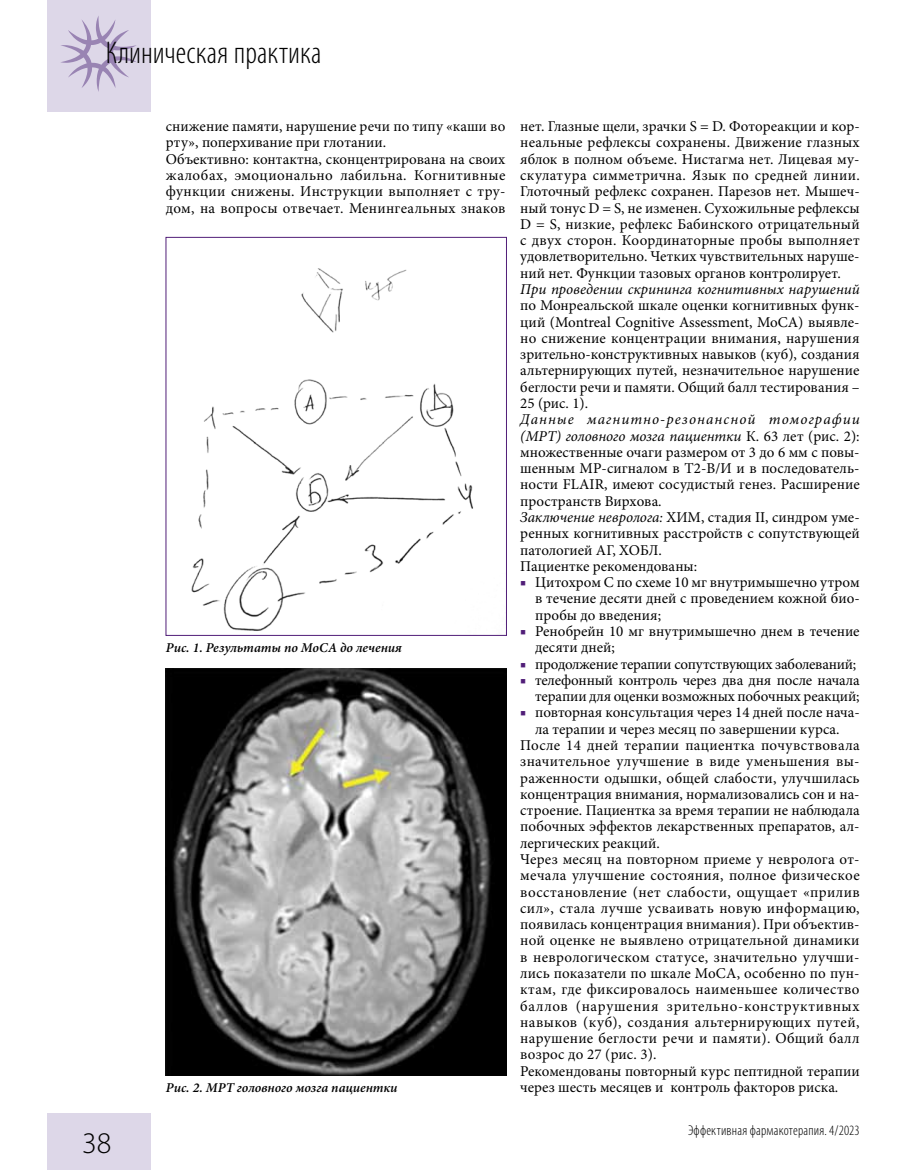
<style>
.page{position:relative;width:915px;height:1170px;background:#fff}
.page>*{position:absolute;margin:0;border:0;box-sizing:border-box;transform-origin:0 0}
.t1{font:300 condensed 31.5px "Myriad Pro";letter-spacing:.005em;color:#000}
.t2{font:300 30px "Myriad Pro";color:#000}
.t3{font:15px/16.4px "Minion Pro";letter-spacing:.01em;color:#000;text-align:justify}
.t4{font:15px/16.2px "Minion Pro";letter-spacing:-.01em;color:#000;text-align:right}
.t5{font:15px "Minion Pro";letter-spacing:-.02em;color:#000}
.t6{font:italic 15px "Minion Pro";color:#000}
.t7{font:15px "Minion Pro";letter-spacing:.045em;color:#000}
.t8{font:300 condensed 14.25px "Myriad Pro";letter-spacing:.015em;color:#000}
.t9{font:italic 600 13.5px "Minion Pro";letter-spacing:-.005em;color:#000}
.s1{font-style:italic}
.s2{color:#511e78}
</style>
<div class="page">
<div style="left:47px;top:1113px;width:103px;height:56px;background:#ddd7e8"></div>
<div style="left:47px;top:0;width:103px;height:111px;background:#ddd7e8"></div>
<svg style="left:61px;top:16px;width:75px;height:76px"></svg>
<img style="left:191px;top:268px;width:282px;height:363px">
<img style="left:166px;top:668px;width:340px;height:407px">
<h1 class="t1" style="left:106px;top:34px;width:217px">Клиническая практика</h1>
<h2 class="t2" style="left:82px;top:1126px;width:31px">38</h2>
<p class="t3" style="left:166px;top:118px;width:341px;text-align:left">снижение памяти, нарушение речи по типу «каши во рту», поперхивание при глотании.<br>Объективно: контактна, сконцентрирована на своих жалобах, эмоционально лабильна. Когнитивные функции снижены. Инструкции выполняет с тру&shy;дом, на вопросы отвечает. Менингеальных знаков</p>
<p class="t9" style="left:166px;top:638px;width:237px">Рис. 1. Результаты по МоСА до лечения</p>
<p class="t9" style="left:166px;top:1078px;width:233px">Рис. 2. МРТ головного мозга пациентки</p>
<p class="t3" style="left:520px;top:118px;width:341px">нет. Глазные щели, зрачки S = D. Фотореакции и кор&shy;неальные рефлексы сохранены. Движение глазных яблок в полном объеме. Нистагма нет. Лицевая му&shy;скулатура симметрична. Язык по средней линии.<br>Глоточный рефлекс сохранен. Парезов нет. Мышеч&shy;ный тонус D = S, не изменен. Сухожильные рефлексы D = S, низкие, рефлекс Бабинского отрицательный с двух сторон. Координаторные пробы выполняет удовлетворительно. Четких чувствительных наруше&shy;ний нет. Функции тазовых органов контролирует.</p>
<p class="t6" style="left:520px;top:279px;width:341px">При проведении скрининга когнитивных нарушений</p>
<p class="t3" style="left:520px;top:297px;width:341px">по Монреальской шкале оценки когнитивных функ&shy;ций (Montreal Cognitive Assessment, MoCA) выявле&shy;но снижение концентрации внимания, нарушения зрительно-конструктивных навыков (куб), создания альтернирующих путей, незначительное нарушение беглости речи и памяти. Общий балл тестирования – 25 (рис. 1).</p>
<p class="t3" style="left:520px;top:411px;width:341px;text-align:left"><span class="s1">Данные магнитно-резонансной томографии (МРТ) головного мозга пациентки</span> К. 63 лет (рис. 2): множественные очаги размером от 3 до 6 мм с повы&shy;шенным МР-сигналом в Т2-В/И и в последователь&shy;ности FLAIR, имеют сосудистый генез. Расширение пространств Вирхова.<br><span class="s1">Заключение невролога:</span> ХИМ, стадия II, синдром уме&shy;ренных когнитивных расстройств с сопутствующей патологией АГ, ХОБЛ.<br>Пациентке рекомендованы:</p>
<p class="t3" style="left:535px;top:574px;width:326px;text-indent:-15px"><span class="s2">■</span> Цитохром С по схеме 10 мг внутримышечно утром в течение десяти дней с проведением кожной био&shy;пробы до введения;</p>
<p class="t3" style="left:535px;top:623px;width:326px;text-indent:-15px"><span class="s2">■</span> Ренобрейн 10 мг внутримышечно днем в течение десяти дней;</p>
<p class="t5" style="left:520px;top:653px;width:337px"><span class="s2">■</span> продолжение терапии сопутствующих заболеваний;</p>
<p class="t4" style="left:520px;top:672px;width:341px"><span class="s2">■</span> телефонный контроль через два дня после начала терапии для оценки возможных побочных реакций;</p>
<p class="t3" style="left:520px;top:704px;width:341px"><span class="s2">■</span> повторная консультация через 14 дней после нача-</p>
<p class="t3" style="left:535px;top:720px;width:306px">ла терапии и через месяц по завершении курса.</p>
<p class="t3" style="left:520px;top:737px;width:341px">После 14 дней терапии пациентка почувствовала</p>
<p class="t3" style="left:520px;top:753px;width:341px">значительное улучшение в виде уменьшения вы-</p>
<p class="t3" style="left:520px;top:769px;width:341px">раженности одышки, общей слабости, улучшилась</p>
<p class="t3" style="left:520px;top:785px;width:341px">концентрация внимания, нормализовались сон и на-</p>
<p class="t3" style="left:520px;top:802px;width:341px">строение. Пациентка за время терапии не наблюдала</p>
<p class="t3" style="left:520px;top:818px;width:341px">побочных эффектов лекарственных препаратов, ал-</p>
<p class="t3" style="left:520px;top:834px;width:141px">лергических реакций.</p>
<p class="t3" style="left:520px;top:851px;width:341px">Через месяц на повторном приеме у невролога от-</p>
<p class="t3" style="left:520px;top:867px;width:341px">мечала улучшение состояния, полное физическое</p>
<p class="t3" style="left:520px;top:883px;width:341px">восстановление (нет слабости, ощущает «прилив</p>
<p class="t3" style="left:520px;top:899px;width:341px">сил», стала лучше усваивать новую информацию,</p>
<p class="t3" style="left:520px;top:916px;width:341px">появилась концентрация внимания). При объектив-</p>
<p class="t3" style="left:520px;top:932px;width:341px">ной оценке не выявлено отрицательной динамики</p>
<p class="t3" style="left:520px;top:948px;width:341px">в неврологическом статусе, значительно улучши-</p>
<p class="t3" style="left:520px;top:964px;width:341px">лись показатели по шкале МоСА, особенно по пун-</p>
<p class="t3" style="left:520px;top:981px;width:341px">ктам, где фиксировалось наименьшее количество</p>
<p class="t7" style="left:520px;top:995px;width:341px">баллов (нарушения зрительно-конструктивных</p>
<p class="t3" style="left:520px;top:1013px;width:340px">навыков (куб), создания альтернирующих путей,</p>
<p class="t3" style="left:520px;top:1030px;width:340px">нарушение беглости речи и памяти). Общий балл</p>
<p class="t3" style="left:520px;top:1046px;width:138px">возрос до 27 (рис. 3).</p>
<p class="t3" style="left:520px;top:1062px;width:341px">Рекомендованы повторный курс пептидной терапии</p>
<p class="t3" style="left:520px;top:1078px;width:319px">через шесть месяцев и контроль факторов риска.</p>
<p class="t8" style="left:687px;top:1121px;width:173px">Эффективная фармакотерапия. 4/2023</p>
</div>
